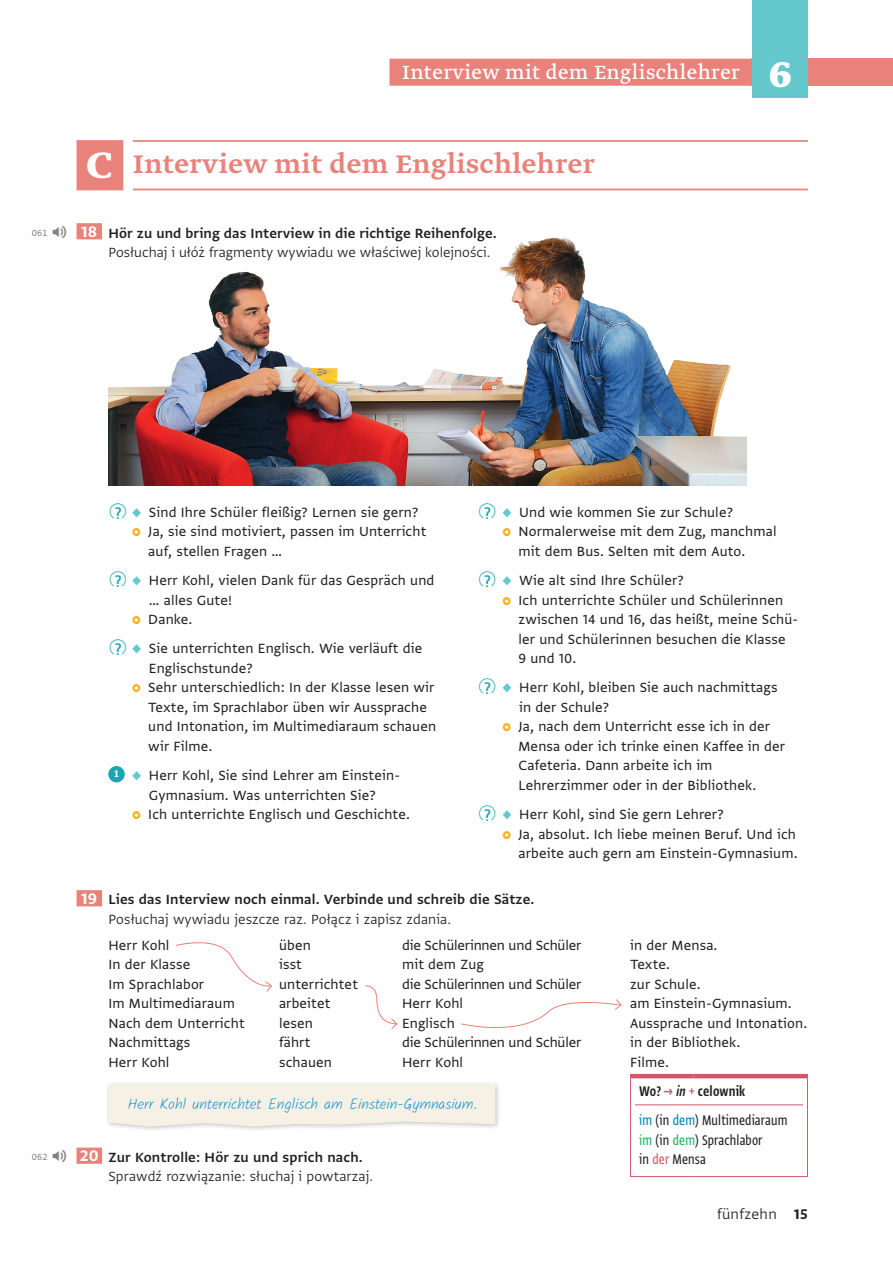
<style>
.page{position:relative;width:893px;height:1263px;background:#fff}
.page>*{position:absolute;margin:0;border:0;box-sizing:border-box;transform-origin:0 0}
.t1{font:700 45px "Greta Text Std";color:#fff}
.ETT_C_Head{font:500 30px "Greta Text Std";letter-spacing:.02em;color:#e9827a}
.t2{font:22.5px "Greta Text Std";letter-spacing:.02em;color:#fff}
.ETT_Merke-Kasten{font:16.5px "Greta Sans Cnd Std";letter-spacing:.01em;color:#231f20}
.ETT_Merke-Kasten-2{font:16.5px "Greta Sans Cnd Std Sm Bld";letter-spacing:.01em;color:#231f20}
.ETT_pagina_Wort_rech{font:300 16.5px "Greta Sans Std";letter-spacing:.02em;color:#231f20}
.ETT_Fließ__inkl__1_2{font:15.75px/19.5px "Greta Sans Std";letter-spacing:.01em;color:#231f20}
.ETT_C_Arbeitsanweisu{font:300 15.75px/19.5px "Greta Sans Std";color:#231f20}
.ETT_C_Arbeitsanweisu-2{font:15.75px/19.5px "Greta Sans Std Sm Bld";letter-spacing:.01em;color:#231f20}
.ETT_Fließ__inkl__1_2-2{font:15.75px "Greta Sans Std";letter-spacing:-.01em;color:#231f20}
.ETT_Fließ_ohne_Einzu{font:300 15px "Kalamax";color:#008fd5}
.ETT_Bildnummer_im_Kr{font:500 12px "Greta Text Std";color:#fff}
.ETT_Tracknummer_Hörv{font:10.5px "Greta Sans Std";letter-spacing:.005em;color:#88807c}
.s1{font-weight:700;font-size:43.5px;color:#fff}
.s2{font-family:"Greta Sans Std Bld";font-weight:400;font-size:18px;color:#fff}
.s3{font-family:"Greta Sans Std Sm Bld";font-weight:400}
.s4{font-family:"Susp Sans";font-size:13.5px;color:#64c8cd}
.s5{font-family:"Susp Sans";font-size:13.5px;color:#faaf18}
.s6{font-family:"Greta Sans Std Bld";font-size:18px;color:#fff}
.s7{font-family:"Greta Sans Std";font-weight:300}
.s8{color:#d2576a}
.s9{font-family:"Greta Sans Cnd Std Sm Bld Ita"}
.s10{color:#0082b4}
.s11{color:#20b25c}
.s12{font-family:"Greta Sans Std Bld";font-weight:400}
</style>
<div class="page">
<div style="left:389px;top:59px;width:364px;height:27px;background:#e9827a"></div>
<div style="left:752px;top:59px;width:141px;height:27px;background:#e9827a"></div>
<svg style="left:77px;top:140px;width:731px;height:50px"></svg>
<hr style="left:133px;top:140px;width:675px;height:2px;background:#e9827a">
<hr style="left:133px;top:189px;width:675px;height:1px;background:#e9827a">
<svg style="left:77px;top:223px;width:25px;height:16px"></svg>
<div style="left:109px;top:766px;width:15px;height:16px;background:#18a6b5;border-radius:50%"></div>
<div style="left:108px;top:766px;width:17px;height:16px;border:1px solid #18a6b5;border-radius:50%"></div>
<svg style="left:77px;top:890px;width:25px;height:16px"></svg>
<svg style="left:77px;top:1147px;width:25px;height:17px"></svg>
<svg style="left:176px;top:942px;width:96px;height:50px"></svg>
<svg style="left:365px;top:985px;width:33px;height:44px"></svg>
<svg style="left:461px;top:999px;width:161px;height:29px"></svg>
<div style="left:105px;top:1081px;width:397px;height:51px;background:#231f20;opacity:.25"></div>
<div style="left:108px;top:1084px;width:387px;height:42px;background:#f6f1e4"></div>
<hr style="left:630px;top:1109px;width:1px;height:63px;background:#d2576a">
<hr style="left:807px;top:1109px;width:1px;height:63px;background:#d2576a">
<hr style="left:635px;top:1176px;width:58px;height:1px;background:#d2576a">
<hr style="left:693px;top:1176px;width:110px;height:1px;background:#d2576a">
<svg style="left:630px;top:1074px;width:5px;height:35px"></svg>
<svg style="left:803px;top:1074px;width:5px;height:35px"></svg>
<hr style="left:635px;top:1074px;width:58px;height:4px;background:#d2576a">
<hr style="left:693px;top:1074px;width:110px;height:4px;background:#d2576a">
<hr style="left:635px;top:1104px;width:58px;height:1px;background:#d2576a">
<hr style="left:693px;top:1104px;width:110px;height:1px;background:#d2576a">
<img style="left:108px;top:238px;width:638px;height:248px">
<div style="left:753px;top:0;width:55px;height:98px;background:#64c8cd"></div>
<p class="ETT_Tracknummer_Hörv" style="left:32px;top:226px;width:17px">061</p>
<h3 class="t2" style="left:402px;top:59px;width:340px">Interview mit dem Englischlehrer</h3>
<p class="ETT_C_Head" style="left:87px;top:147px;width:510px"><span class="s1">C</span> Interview mit dem Englischlehrer</p>
<p class="ETT_C_Arbeitsanweisu" style="left:108px;top:223px;width:390px;text-indent:-27px"><span class="s2">18</span> <span class="s3">Hör zu und bring das Interview in die richtige Reihenfolge.<br></span>Posłuchaj i ułóż fragmenty wywiadu we właściwej kolejności.</p>
<h1 class="t1" style="left:769px;top:47px;width:25px">6</h1>
<p class="ETT_Tracknummer_Hörv" style="left:32px;top:1151px;width:17px">062</p>
<p class="ETT_Fließ__inkl__1_2" style="left:503px;top:502px;width:231px"><span class="s4">§A</span> Und wie kommen Sie zur Schule?</p>
<p class="ETT_Fließ__inkl__1_2" style="left:518px;top:522px;width:259px;text-indent:-15px"><span class="s5">§B</span> Normalerweise mit dem Zug, manchmal mit dem Bus. Selten mit dem Auto.</p>
<p class="ETT_Fließ__inkl__1_2" style="left:503px;top:570px;width:182px"><span class="s4">§A</span> Wie alt sind Ihre Schüler?</p>
<p class="ETT_Fließ__inkl__1_2" style="left:518px;top:590px;width:281px;text-indent:-15px"><span class="s5">§B</span> Ich unterrichte Schüler und Schülerinnen zwischen 14 und 16, das heißt, meine Schü&shy;ler und Schülerinnen besuchen die Klasse<br>9 und 10.</p>
<p class="ETT_Fließ__inkl__1_2" style="left:519px;top:678px;width:260px;text-indent:-16px"><span class="s4">§A</span> Herr Kohl, bleiben Sie auch nachmittags in der Schule?</p>
<p class="ETT_Fließ__inkl__1_2" style="left:518px;top:717px;width:268px;text-indent:-15px"><span class="s5">§B</span> Ja, nach dem Unterricht esse ich in der Mensa oder ich trinke einen Kaffee in der Cafeteria. Dann arbeite ich im Lehrerzimmer oder in der Bibliothek.</p>
<p class="ETT_Fließ__inkl__1_2" style="left:503px;top:804px;width:222px"><span class="s4">§A</span> Herr Kohl, sind Sie gern Lehrer?</p>
<p class="ETT_Fließ__inkl__1_2" style="left:503px;top:824px;width:296px;text-align:right"><span class="s5">§B</span> Ja, absolut. Ich liebe meinen Beruf. Und ich arbeite auch gern am Einstein-Gymnasium.</p>
<p class="ETT_C_Arbeitsanweisu-2" style="left:108px;top:890px;width:428px;text-indent:-27px"><span class="s6">19</span> Lies das Interview noch einmal. Verbinde und schreib die Sätze.<br><span class="s7">Posłuchaj wywiadu jeszcze raz. Połącz i zapisz zdania.</span></p>
<p class="ETT_Fließ__inkl__1_2" style="left:108px;top:935px;width:63px">Herr Kohl</p>
<p class="ETT_Fließ__inkl__1_2" style="left:279px;top:935px;width:33px">üben</p>
<p class="ETT_Fließ__inkl__1_2-2" style="left:402px;top:936px;width:181px">die Schülerinnen und Schüler</p>
<p class="ETT_Fließ__inkl__1_2" style="left:630px;top:935px;width:89px">in der Mensa.</p>
<p class="ETT_Fließ__inkl__1_2" style="left:108px;top:954px;width:83px">In der Klasse</p>
<p class="ETT_Fließ__inkl__1_2" style="left:279px;top:954px;width:24px">isst</p>
<p class="ETT_Fließ__inkl__1_2" style="left:402px;top:954px;width:83px">mit dem Zug</p>
<p class="ETT_Fließ__inkl__1_2" style="left:630px;top:954px;width:42px">Texte.</p>
<p class="ETT_Fließ__inkl__1_2" style="left:108px;top:974px;width:97px">Im Sprachlabor</p>
<p class="ETT_Fließ__inkl__1_2" style="left:279px;top:974px;width:80px">unterrichtet</p>
<p class="ETT_Fließ__inkl__1_2-2" style="left:402px;top:975px;width:181px">die Schülerinnen und Schüler</p>
<p class="ETT_Fließ__inkl__1_2" style="left:630px;top:974px;width:72px">zur Schule.</p>
<p class="ETT_Fließ__inkl__1_2" style="left:108px;top:993px;width:128px">Im Multimediaraum</p>
<p class="ETT_Fließ__inkl__1_2" style="left:279px;top:993px;width:53px">arbeitet</p>
<p class="ETT_Fließ__inkl__1_2" style="left:402px;top:993px;width:63px">Herr Kohl</p>
<p class="ETT_Fließ__inkl__1_2" style="left:630px;top:993px;width:163px">am Einstein-Gymnasium.</p>
<p class="ETT_Fließ__inkl__1_2" style="left:108px;top:1013px;width:138px">Nach dem Unterricht</p>
<p class="ETT_Fließ__inkl__1_2" style="left:279px;top:1013px;width:35px">lesen</p>
<p class="ETT_Fließ__inkl__1_2" style="left:402px;top:1013px;width:54px">Englisch</p>
<p class="ETT_Fließ__inkl__1_2" style="left:630px;top:1013px;width:179px">Aussprache und Intonation.</p>
<p class="ETT_Fließ__inkl__1_2" style="left:108px;top:1032px;width:83px">Nachmittags</p>
<p class="ETT_Fließ__inkl__1_2" style="left:279px;top:1032px;width:33px">fährt</p>
<p class="ETT_Fließ__inkl__1_2-2" style="left:402px;top:1033px;width:181px">die Schülerinnen und Schüler</p>
<p class="ETT_Fließ__inkl__1_2" style="left:630px;top:1032px;width:112px">in der Bibliothek.</p>
<p class="ETT_Fließ__inkl__1_2" style="left:108px;top:1052px;width:63px">Herr Kohl</p>
<p class="ETT_Fließ__inkl__1_2" style="left:279px;top:1052px;width:54px">schauen</p>
<p class="ETT_Fließ__inkl__1_2" style="left:402px;top:1052px;width:63px">Herr Kohl</p>
<p class="ETT_Fließ__inkl__1_2" style="left:630px;top:1052px;width:40px">Filme.</p>
<p class="ETT_Fließ__inkl__1_2" style="left:133px;top:502px;width:287px"><span class="s4">§A</span> Sind Ihre Schüler fleißig? Lernen sie gern?</p>
<p class="ETT_Fließ__inkl__1_2" style="left:148px;top:522px;width:280px;text-indent:-15px"><span class="s5">§B</span> Ja, sie sind motiviert, passen im Unterricht auf, stellen Fragen …</p>
<p class="ETT_Fließ__inkl__1_2" style="left:149px;top:570px;width:287px;text-indent:-16px"><span class="s4">§A</span> Herr Kohl, vielen Dank für das Gespräch und … alles Gute!</p>
<p class="ETT_Fließ__inkl__1_2" style="left:133px;top:609px;width:61px"><span class="s5">§B</span> Danke.</p>
<p class="ETT_Fließ__inkl__1_2" style="left:149px;top:639px;width:275px;text-indent:-16px"><span class="s4">§A</span> Sie unterrichten Englisch. Wie verläuft die<br>Englischstunde?</p>
<p class="ETT_Fließ__inkl__1_2" style="left:148px;top:678px;width:289px;text-indent:-15px"><span class="s5">§B</span> Sehr unterschiedlich: In der Klasse lesen wir Texte, im Sprachlabor üben wir Aussprache und Intonation, im Multimediaraum schauen wir Filme.</p>
<p class="ETT_Bildnummer_im_Kr" style="left:114px;top:766px;width:6px">1</p>
<p class="ETT_Fließ__inkl__1_2" style="left:133px;top:765px;width:269px;text-align:center"><span class="s4">§A</span> Herr Kohl, Sie sind Lehrer am Einstein-<br>Gymnasium. Was unterrichten Sie?</p>
<p class="ETT_Fließ__inkl__1_2" style="left:133px;top:804px;width:279px"><span class="s5">§B</span> Ich unterrichte Englisch und Geschichte.</p>
<p class="ETT_Fließ_ohne_Einzu" style="left:127px;top:1094px;width:351px">Herr Kohl unterrichtet Englisch am Einstein-Gymnasium.</p>
<p class="ETT_C_Arbeitsanweisu" style="left:108px;top:1147px;width:266px;text-indent:-29px"><span class="s2">20</span> <span class="s3">Zur Kontrolle: Hör zu und sprich nach.<br></span>Sprawdź rozwiązanie: słuchaj i powtarzaj.</p>
<p class="ETT_Merke-Kasten-2" style="left:639px;top:1082px;width:108px">Wo? <span class="s8">→</span> <span class="s9">in</span> <span class="s8">+</span> celownik</p>
<p class="ETT_Merke-Kasten" style="left:639px;top:1111px;width:150px"><span class="s10">im</span> (in <span class="s10">dem</span>) Multimediaraum</p>
<p class="ETT_Merke-Kasten" style="left:639px;top:1130px;width:125px"><span class="s11">im</span> (in <span class="s11">dem</span>) Sprachlabor</p>
<p class="ETT_Merke-Kasten" style="left:639px;top:1150px;width:68px">in <span class="s8">der</span> Mensa</p>
<p class="ETT_pagina_Wort_rech" style="left:717px;top:1205px;width:92px">fünfzehn <span class="s12">15</span></p>
</div>
